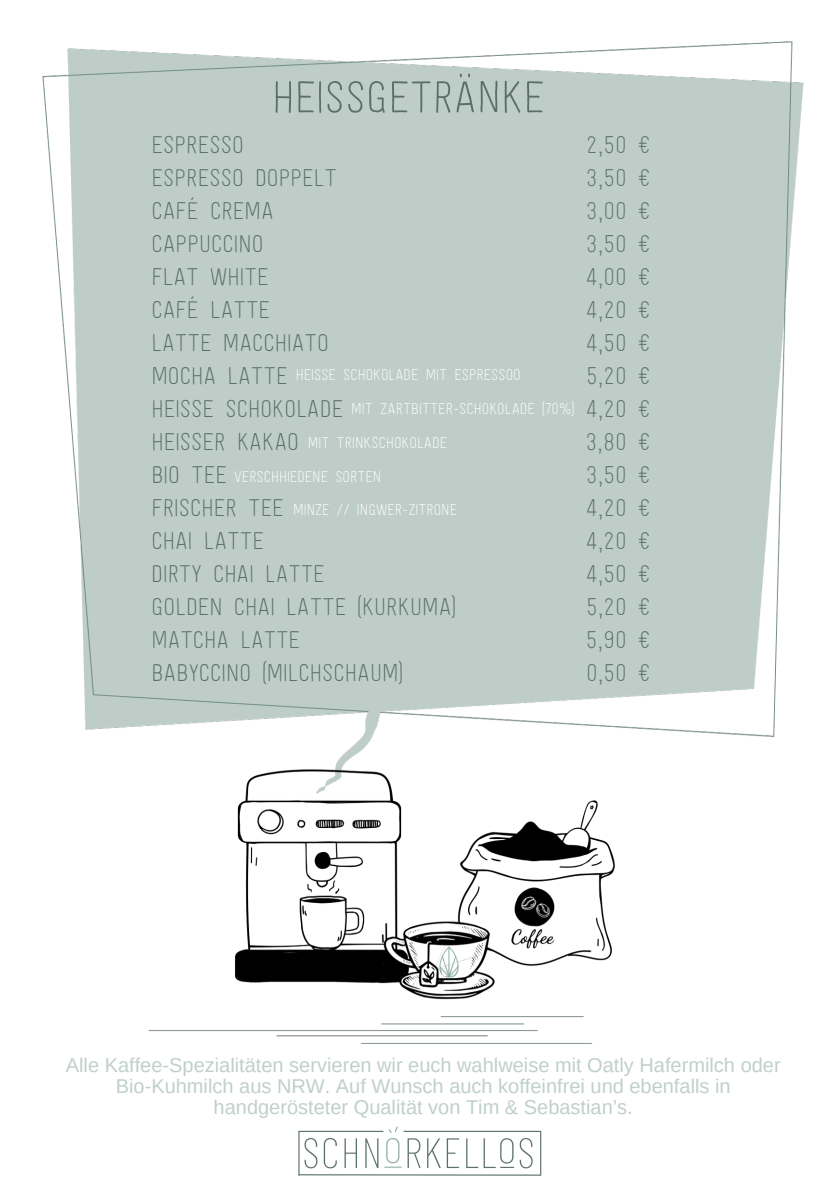
<style>
.page{position:relative;width:839px;height:1191px;background:#fff}
.page>*{position:absolute;margin:0;border:0;box-sizing:border-box;transform-origin:0 0}
.t1{font:51.6px "Festivo Letters No 18";color:#596f6a}
.t2{font:28px/33px "Festivo Letters No 18";color:#596f6a}
.t3{font:20px/21px "Arimo";color:#c0d0ca;text-align:center}
.t4{font:18px "Festivo Letters No 18";color:#fff}
</style>
<div class="page">
<img style="left:42px;top:41px;width:762px;height:1003px">
<img style="left:298px;top:1126px;width:244px;height:50px">
<p class="t1" style="left:272px;top:74px;width:274px">HEISSGETRÄNKE</p>
<h2 class="t2" style="left:151px;top:130px;width:306px">ESPRESSO<br>ESPRESSO DOPPELT<br>CAFÉ CREMA<br>CAPPUCCINO<br>FLAT WHITE<br>CAFÉ LATTE<br>LATTE MACCHIATO<br>MOCHA LATTE<br>HEISSE SCHOKOLADE<br>HEISSER KAKAO<br>BIO TEE<br>FRISCHER TEE<br>CHAI LATTE<br>DIRTY CHAI LATTE<br>GOLDEN CHAI LATTE (KURKUMA)<br>MATCHA LATTE<br>BABYCCINO (MILCHSCHAUM)</h2>
<h3 class="t2" style="left:585px;top:130px;width:67px;text-align:justify">2,50 € 3,50 € 3,00 € 3,50 € 4,00 € 4,20 € 4,50 € 5,20 € 4,20 € 3,80 € 3,50 € 4,20 € 4,20 € 4,50 € 5,20 € 5,90 € 0,50 €</h3>
<p class="t4" style="left:296px;top:367px;width:226px">HEISSE SCHOKOLADE MIT ESPRESSOO</p>
<p class="t4" style="left:351px;top:401px;width:224px">MIT ZARTBITTER-SCHOKOLADE (70%)</p>
<h3 class="t4" style="left:308px;top:434px;width:141px">MIT TRINKSCHOKOLADE</h3>
<p class="t4" style="left:234px;top:468px;width:148px">VERSCHHIEDENE SORTEN</p>
<h2 class="t4" style="left:293px;top:501px;width:165px">MINZE // INGWER-ZITRONE</h2>
<p class="t3" style="left:66px;top:1055px;width:716px">Alle Kaffee-Spezialitäten servieren wir euch wahlweise mit Oatly Hafermilch oder<br>Bio-Kuhmilch aus NRW. Auf Wunsch auch koffeinfrei und ebenfalls in handgerösteter Qualität von Tim &amp; Sebastian’s.</p>
</div>
